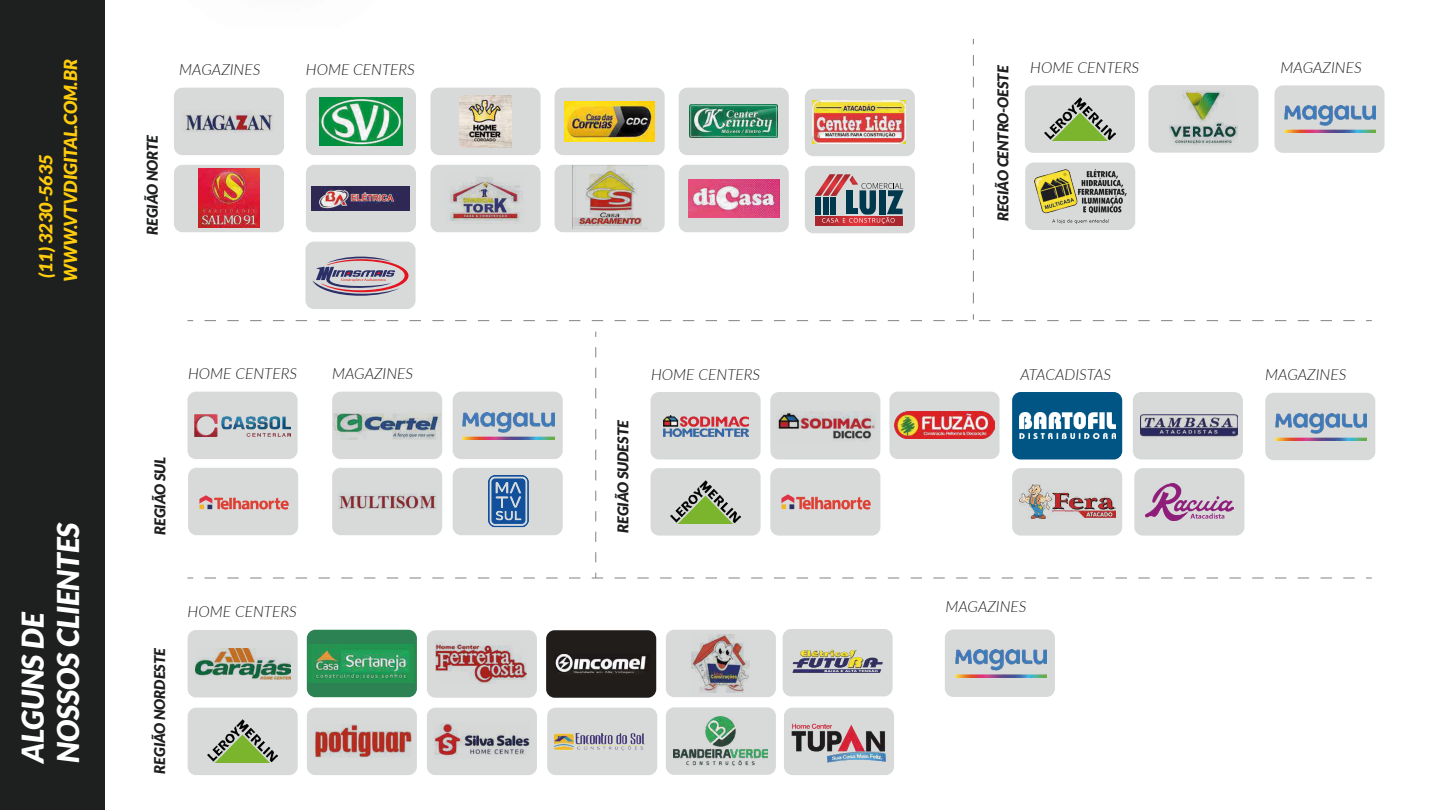
<style>
.page{position:relative;width:1440px;height:810px;background:#fff}
.page>*{position:absolute;margin:0;border:0;box-sizing:border-box;transform-origin:0 0}
.t1{font:italic 900 30px/35.2px "Lato";color:#fff}
.t2{font:italic 900 18px/24.8px "Lato";color:#ffcc0c}
.t3{font:italic 300 15.45px "Lato";color:#1e1f1f}
.t4{font:italic 900 14.85px "Lato";color:#1e1f1f}
</style>
<div class="page">
<div style="left:0;top:0;width:105px;height:810px;background:#1e1f1f"></div>
<div style="left:1265px;top:393px;width:110px;height:67px;background:#d8dada;border-radius:9px"></div>
<img style="left:1360px;top:413px;width:7px;height:27px">
<div style="left:188px;top:468px;width:110px;height:67px;background:#d8dada;border-radius:9px"></div>
<img style="left:200px;top:496px;width:5px;height:14px">
<div style="left:187px;top:392px;width:111px;height:67px;background:#d8dada;border-radius:9px"></div>
<img style="left:195px;top:414px;width:10px;height:22px">
<div style="left:547px;top:708px;width:110px;height:67px;background:#d8dada;border-radius:9px"></div>
<div style="left:188px;top:708px;width:110px;height:67px;background:#d8dada;border-radius:9px"></div>
<img style="left:207px;top:720px;width:71px;height:42px">
<div style="left:427px;top:708px;width:110px;height:67px;background:#d8dada;border-radius:9px"></div>
<img style="left:434px;top:724px;width:96px;height:32px">
<div style="left:307px;top:708px;width:110px;height:67px;background:#d8dada;border-radius:9px"></div>
<img style="left:315px;top:725px;width:97px;height:33px">
<div style="left:188px;top:630px;width:110px;height:67px;background:#d8dada;border-radius:9px"></div>
<img style="left:195px;top:648px;width:96px;height:32px">
<div style="left:307px;top:630px;width:110px;height:67px;background:#2d8254;border-radius:9px"></div>
<img style="left:308px;top:644px;width:107px;height:38px">
<div style="left:427px;top:630px;width:110px;height:68px;background:#d8dada;border-radius:9px"></div>
<img style="left:435px;top:643px;width:92px;height:40px">
<div style="left:546px;top:630px;width:110px;height:68px;background:#201d1a;border-radius:9px"></div>
<img style="left:555px;top:654px;width:91px;height:20px">
<div style="left:666px;top:707px;width:110px;height:68px;background:#d8dada;border-radius:9px"></div>
<img style="left:674px;top:717px;width:94px;height:49px">
<div style="left:783px;top:629px;width:110px;height:67px;background:#d8dada;border-radius:9px"></div>
<img style="left:792px;top:649px;width:91px;height:24px">
<div style="left:945px;top:629px;width:110px;height:68px;background:#d8dada;border-radius:9px"></div>
<img style="left:955px;top:650px;width:91px;height:27px">
<svg style="left:205px;top:347px;width:1155px;height:232px"></svg>
<div style="left:889px;top:392px;width:111px;height:67px;background:#d8dada;border-radius:9px"></div>
<img style="left:895px;top:412px;width:99px;height:27px">
<div style="left:1274px;top:85px;width:111px;height:68px;background:#d8dada;border-radius:9px"></div>
<img style="left:1360px;top:106px;width:16px;height:27px">
<div style="left:174px;top:88px;width:110px;height:67px;background:#d8dada;border-radius:9px"></div>
<img style="left:185px;top:110px;width:20px;height:22px">
<img style="left:554px;top:733px;width:91px;height:18px">
<div style="left:784px;top:708px;width:110px;height:67px;background:#d8dada;border-radius:9px"></div>
<div style="left:666px;top:630px;width:110px;height:67px;background:#d8dada;border-radius:9px"></div>
<img style="left:692px;top:634px;width:58px;height:58px">
<div style="left:174px;top:165px;width:110px;height:67px;background:#d8dada;border-radius:9px"></div>
<img style="left:198px;top:169px;width:7px;height:58px">
<img style="left:791px;top:723px;width:95px;height:40px">
<svg style="left:205px;top:55px;width:1155px;height:266px"></svg>
<p class="t2" style="left:34px;top:282px;width:224px;rotate:-90deg">(11) 3230-5635<br>WWW.VTVDIGITAL.COM.BR</p>
<h1 class="t1" style="left:16px;top:763px;width:243px;rotate:-90deg">ALGUNS DE<br>NOSSOS CLIENTES</h1>
<p class="t3" style="left:179px;top:59px;width:83px">MAGAZINES</p>
<p class="t3" style="left:306px;top:59px;width:111px">HOME CENTERS</p>
<p class="t4" style="left:144px;top:235px;width:102px;rotate:-90deg">REGIÃO NORTE</p>
<p class="t4" style="left:994px;top:221px;width:158px;rotate:-90deg">REGIÃO CENTRO-OESTE</p>
<p class="t3" style="left:1030px;top:57px;width:111px">HOME CENTERS</p>
<p class="t3" style="left:1281px;top:57px;width:83px">MAGAZINES</p>
<p class="t4" style="left:151px;top:535px;width:80px;rotate:-90deg">REGIÃO SUL</p>
<p class="t3" style="left:188px;top:363px;width:111px">HOME CENTERS</p>
<p class="t3" style="left:1020px;top:364px;width:92px">ATACADISTAS</p>
<p class="t3" style="left:1265px;top:364px;width:83px">MAGAZINES</p>
<p class="t3" style="left:332px;top:363px;width:83px">MAGAZINES</p>
<p class="t3" style="left:651px;top:363px;width:111px">HOME CENTERS</p>
<p class="t4" style="left:614px;top:533px;width:114px;rotate:-90deg">REGIÃO SUDESTE</p>
<p class="t4" style="left:151px;top:774px;width:127px;rotate:-90deg">REGIÃO NORDESTE</p>
<p class="t3" style="left:188px;top:601px;width:111px">HOME CENTERS</p>
<p class="t3" style="left:945px;top:595px;width:83px">MAGAZINES</p>
</div>
